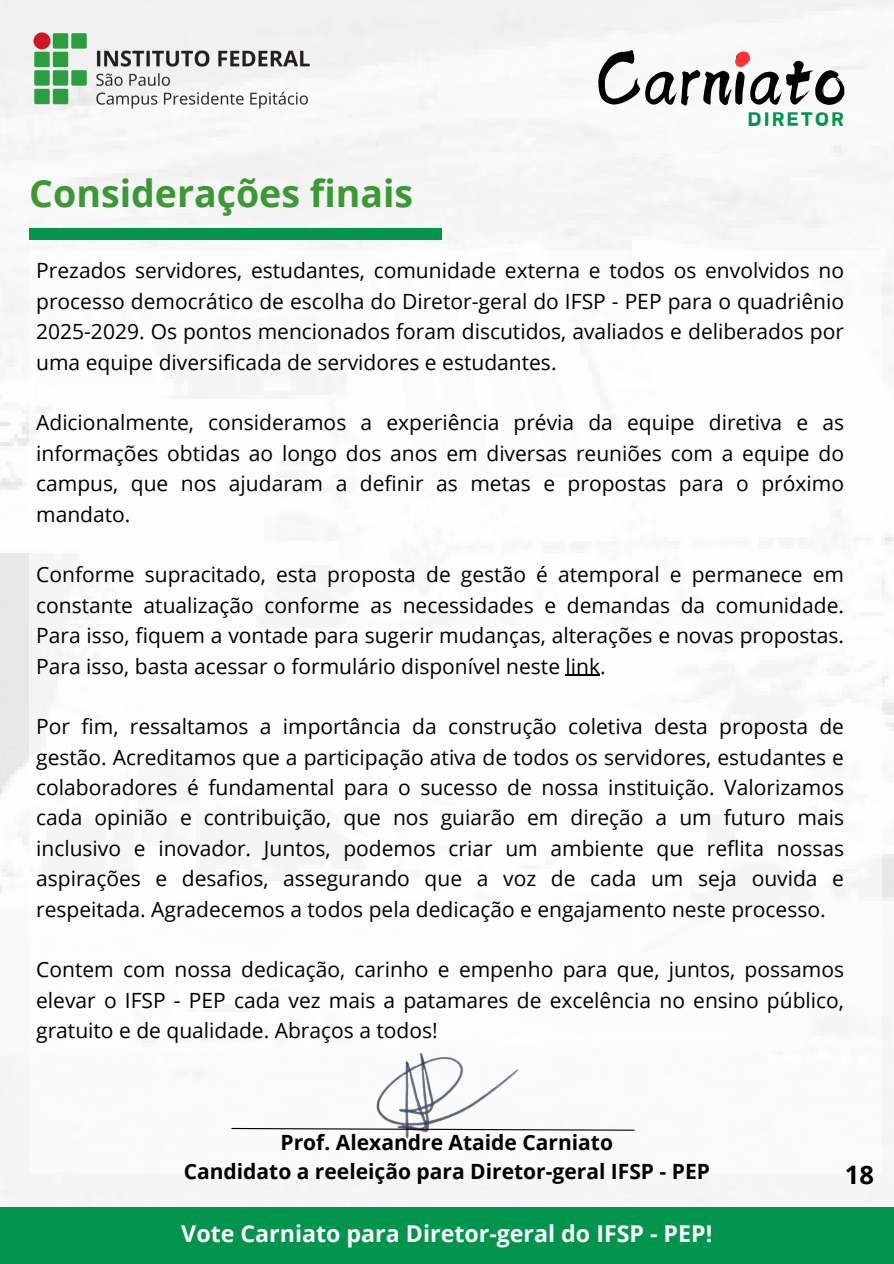
<style>
.page{position:relative;width:894px;height:1264px;background:#fff}
.page>*{position:absolute;margin:0;border:0;box-sizing:border-box;transform-origin:0 0}
.t1{font:84.45px "Canva Shadow Stream Latin";color:#000}
.t2{font:700 37.5px "Open Sans";color:#3a9933}
.t3{font:700 25.5px "Open Sans";color:#000}
.t4{font:700 23.25px "Open Sans";color:#fff}
.t5{font:21px/30.3px "Open Sans";color:#000;text-align:justify}
.t6{font:700 21px/29.2px "Open Sans";color:#000;text-align:center}
.t7{font:700 18.15px "Canva Acid";letter-spacing:.11em;color:#00944d}
</style>
<div class="page">
<div style="left:0;top:0;width:893px;height:1207px;background:#f6f6f6"></div>
<div style="left:29px;top:250px;width:852px;height:922px;background:#fff"></div>
<div style="left:29px;top:228px;width:412px;height:11px;background:#00944d"></div>
<div style="left:71px;top:70px;width:16px;height:16px;background:#2d9e40;border-radius:2px"></div>
<div style="left:53px;top:33px;width:15px;height:16px;background:#2d9e40;border-radius:2px"></div>
<div style="left:71px;top:33px;width:16px;height:16px;background:#2d9e40;border-radius:2px"></div>
<div style="left:34px;top:52px;width:16px;height:15px;background:#2d9e40;border-radius:2px"></div>
<div style="left:53px;top:52px;width:15px;height:15px;background:#2d9e40;border-radius:2px"></div>
<div style="left:34px;top:70px;width:16px;height:16px;background:#2d9e40;border-radius:2px"></div>
<div style="left:53px;top:70px;width:15px;height:16px;background:#2d9e40;border-radius:2px"></div>
<div style="left:34px;top:89px;width:16px;height:15px;background:#2d9e40;border-radius:2px"></div>
<div style="left:53px;top:89px;width:15px;height:15px;background:#2d9e40;border-radius:2px"></div>
<div style="left:33px;top:32px;width:17px;height:17px;background:#ce171e;border-radius:50%"></div>
<img style="left:93px;top:47px;width:220px;height:65px">
<svg style="left:735px;top:51px;width:15px;height:16px"></svg>
<img style="left:376px;top:1053px;width:143px;height:86px">
<hr style="left:565px;top:674px;width:35px;height:1px;background:#000">
<svg style="left:231px;top:1127px;width:404px;height:4px"></svg>
<div style="left:0;top:1207px;width:893px;height:56px;background:#00944d"></div>
<p class="t2" style="left:29px;top:167px;width:385px">Considerações finais</p>
<p class="t1" style="left:595px;top:36px;width:252px">Carniato</p>
<p class="t7" style="left:747px;top:109px;width:98px">DIRETOR</p>
<h2 class="t5" style="left:36px;top:255px;width:809px">Prezados servidores, estudantes, comunidade externa e todos os envolvidos no processo democrático de escolha do Diretor-geral do IFSP - PEP para o quadriênio 2025-2029. Os pontos mencionados foram discutidos, avaliados e deliberados por uma equipe diversificada de servidores e estudantes.</h2>
<p class="t5" style="left:36px;top:407px;width:809px">Adicionalmente, consideramos a experiência prévia da equipe diretiva e as informações obtidas ao longo dos anos em diversas reuniões com a equipe do campus, que nos ajudaram a definir as metas e propostas para o próximo mandato.</p>
<p class="t5" style="left:36px;top:559px;width:809px">Conforme supracitado, esta proposta de gestão é atemporal e permanece em constante atualização conforme as necessidades e demandas da comunidade.<br>Para isso, fiquem a vontade para sugerir mudanças, alterações e novas propostas.<br>Para isso, basta acessar o formulário disponível neste link.</p>
<p class="t5" style="left:36px;top:711px;width:809px">Por fim, ressaltamos a importância da construção coletiva desta proposta de gestão. Acreditamos que a participação ativa de todos os servidores, estudantes e colaboradores é fundamental para o sucesso de nossa instituição. Valorizamos cada opinião e contribuição, que nos guiarão em direção a um futuro mais inclusivo e inovador. Juntos, podemos criar um ambiente que reflita nossas aspirações e desafios, assegurando que a voz de cada um seja ouvida e respeitada. Agradecemos a todos pela dedicação e engajamento neste processo.</p>
<p class="t5" style="left:36px;top:954px;width:809px">Contem com nossa dedicação, carinho e empenho para que, juntos, possamos elevar o IFSP - PEP cada vez mais a patamares de excelência no ensino público, gratuito e de qualidade. Abraços a todos!</p>
<h3 class="t6" style="left:184px;top:1127px;width:527px">Prof. Alexandre Ataide Carniato<br>Candidato a reeleição para Diretor-geral IFSP - PEP</h3>
<p class="t4" style="left:181px;top:1217px;width:532px">Vote Carniato para Diretor-geral do IFSP - PEP!</p>
<p class="t3" style="left:844px;top:1156px;width:31px">18</p>
</div>
